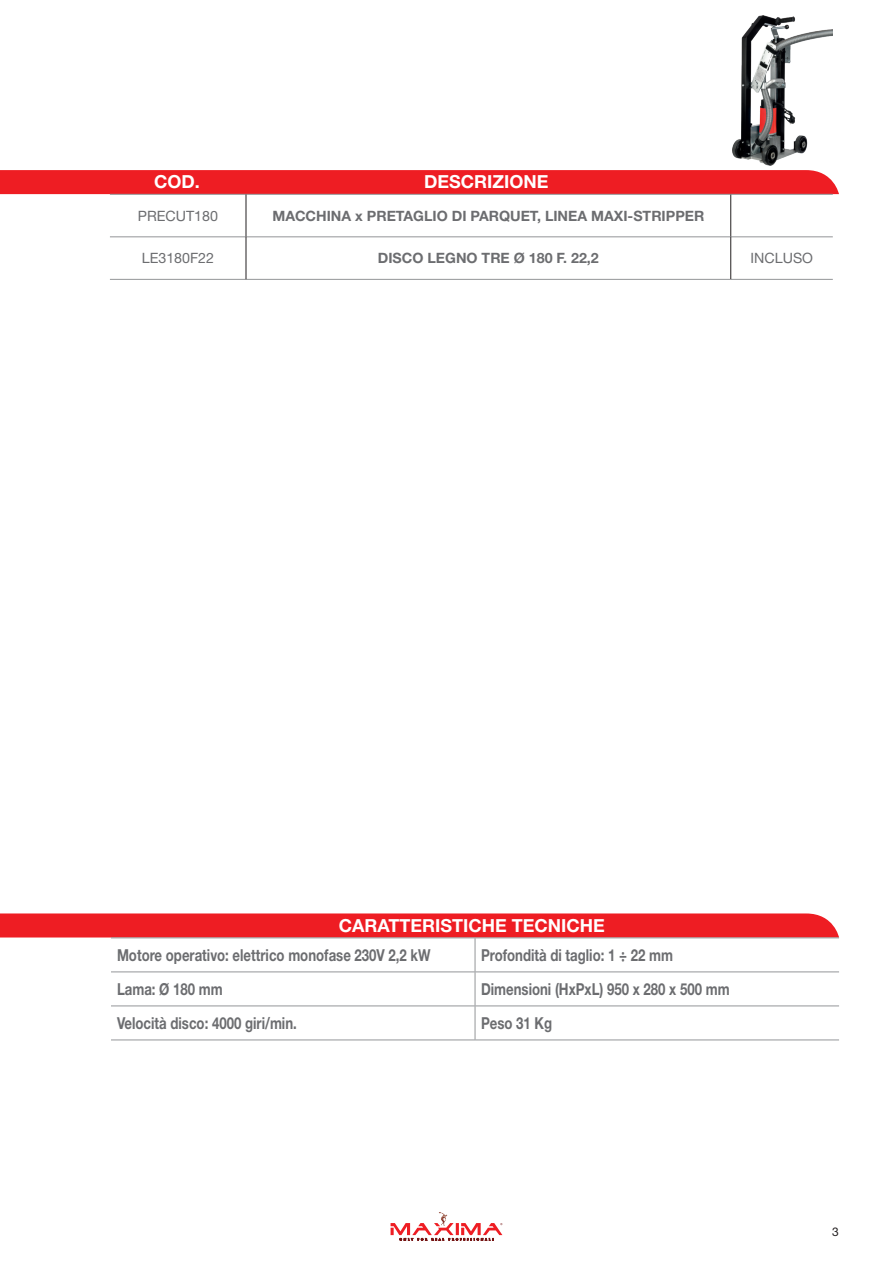
<style>
.page{position:relative;width:893px;height:1263px;background:#fff}
.page>*{position:absolute;margin:0;border:0;box-sizing:border-box;transform-origin:0 0}
.t1{font:700 18px "Helvetica Neue LT Std";color:#fff}
.t2{font:700 16.5px "Helvetica Neue LT Std";color:#6c6d70;scale:.8 1}
.t3{font:700 14.25px "Helvetica Neue LT Std";color:#6c6d70}
.t4{font:14.25px "Helvetica Neue LT Std";color:#6c6d70}
.t5{font:12px "Helvetica Neue LT Std";color:#231f20}
</style>
<div class="page">
<svg style="left:391px;top:1223px;width:111px;height:17px"></svg>
<svg style="left:0;top:170px;width:839px;height:24px;background:#ed2026"></svg>
<hr style="left:110px;top:194px;width:136px;height:1px;background:#939598">
<hr style="left:246px;top:194px;width:485px;height:1px;background:#939598">
<hr style="left:731px;top:194px;width:102px;height:1px;background:#939598">
<hr style="left:110px;top:237px;width:136px;height:1px;background:#939598">
<hr style="left:246px;top:237px;width:485px;height:1px;background:#939598">
<hr style="left:731px;top:237px;width:102px;height:1px;background:#939598">
<hr style="left:110px;top:279px;width:136px;height:1px;background:#939598">
<hr style="left:246px;top:279px;width:485px;height:1px;background:#939598">
<hr style="left:731px;top:279px;width:102px;height:1px;background:#939598">
<hr style="left:246px;top:194px;width:1px;height:43px;background:#231f20">
<hr style="left:730px;top:194px;width:1px;height:43px;background:#231f20">
<hr style="left:246px;top:237px;width:1px;height:42px;background:#231f20">
<hr style="left:730px;top:237px;width:1px;height:42px;background:#231f20">
<div style="left:0;top:913px;width:839px;height:24px;background:#ee1d23"></div>
<hr style="left:111px;top:937px;width:364px;height:1px;background:#939598">
<hr style="left:475px;top:937px;width:364px;height:1px;background:#939598">
<hr style="left:111px;top:971px;width:364px;height:1px;background:#939598">
<hr style="left:475px;top:971px;width:364px;height:1px;background:#939598">
<hr style="left:111px;top:1005px;width:364px;height:1px;background:#939598">
<hr style="left:475px;top:1005px;width:364px;height:1px;background:#939598">
<hr style="left:475px;top:938px;width:1px;height:33px;background:#939598">
<hr style="left:475px;top:972px;width:1px;height:33px;background:#939598">
<hr style="left:475px;top:1006px;width:1px;height:33px;background:#939598">
<hr style="left:111px;top:1039px;width:364px;height:1px;background:#939598">
<hr style="left:475px;top:1039px;width:364px;height:1px;background:#939598">
<img style="left:733px;top:16px;width:100px;height:149px">
<p class="t1" style="left:154px;top:171px;width:47px">COD.</p>
<p class="t1" style="left:424px;top:171px;width:126px">DESCRIZIONE</p>
<p class="t4" style="left:138px;top:207px;width:82px">PRECUT180</p>
<p class="t3" style="left:272px;top:207px;width:433px">MACCHINA x PRETAGLIO DI PARQUET, LINEA MAXI-STRIPPER</p>
<p class="t4" style="left:142px;top:250px;width:74px">LE3180F22</p>
<p class="t3" style="left:378px;top:249px;width:222px">DISCO LEGNO TRE Ø 180 F. 22,2</p>
<p class="t4" style="left:750px;top:250px;width:64px">INCLUSO</p>
<p class="t1" style="left:339px;top:915px;width:267px">CARATTERISTICHE TECNICHE</p>
<p class="t2" style="left:117px;top:945px;width:394px">Motore operativo: elettrico monofase 230V 2,2 kW</p>
<p class="t2" style="left:481px;top:945px;width:241px">Profondità di taglio: 1 ÷ 22 mm</p>
<p class="t2" style="left:117px;top:979px;width:134px">Lama: Ø 180 mm</p>
<p class="t2" style="left:481px;top:979px;width:312px">Dimensioni (HxPxL) 950 x 280 x 500 mm</p>
<p class="t2" style="left:117px;top:1013px;width:226px">Velocità disco: 4000 giri/min.</p>
<p class="t2" style="left:481px;top:1013px;width:90px">Peso 31 Kg</p>
<p class="t5" style="left:832px;top:1224px;width:8px">3</p>
</div>
